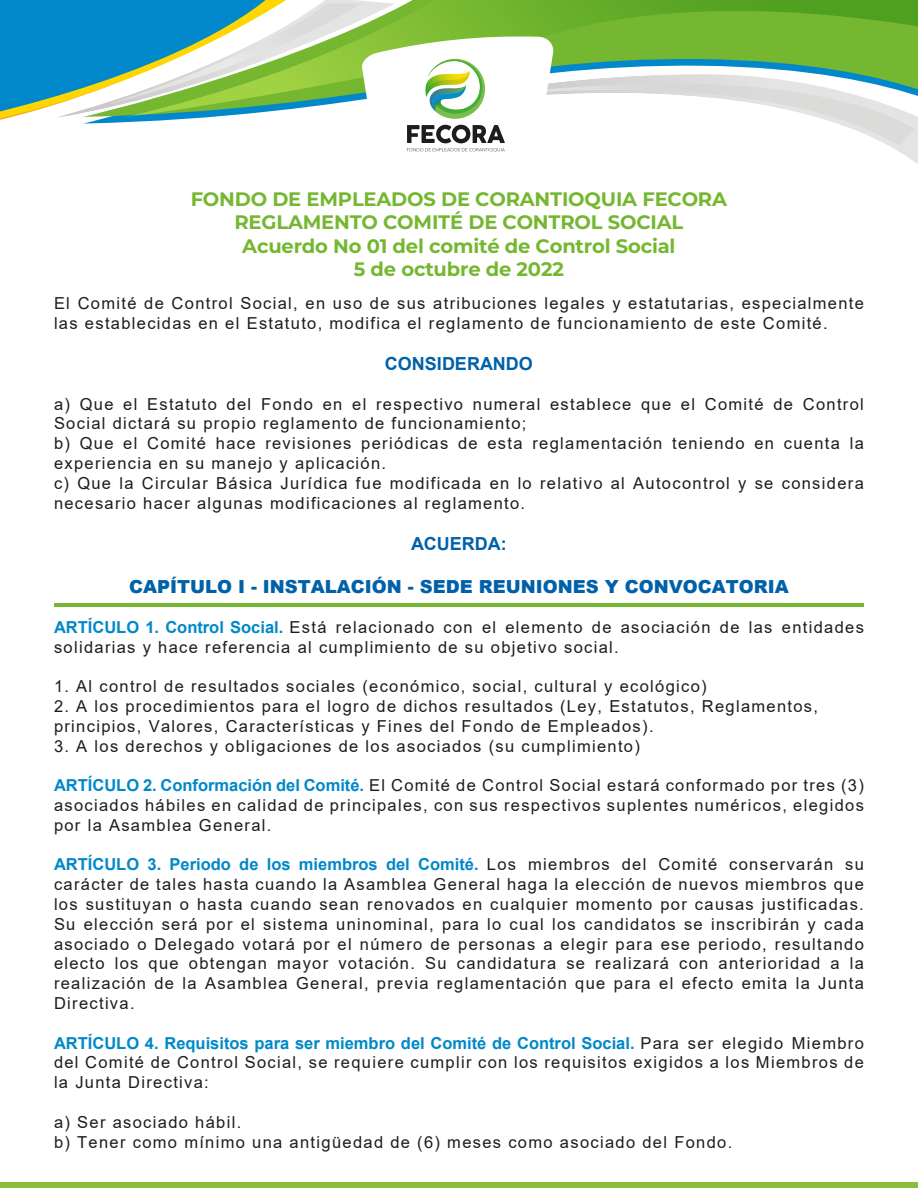
<style>
.page{position:relative;width:918px;height:1188px;background:#fff}
.page>*{position:absolute;margin:0;border:0;box-sizing:border-box;transform-origin:0 0}
.t1{font:700 19.5px/23.4px "Montserrat";letter-spacing:-.01em;color:#75b731;text-align:center}
.t2{font:900 18px "Arial";color:#0061a8}
.t3{font:700 18px "Arial";color:#0061a8}
.t4{font:16.5px/19.8px "Arial";letter-spacing:.08em;color:#1d1d1b}
.s1{font-weight:700;color:#0088c8}
</style>
<div class="page">
<svg style="left:0;top:0;width:915px;height:162px"></svg>
<div style="left:0;top:1182px;width:918px;height:6px;background:#88be3b"></div>
<hr style="left:54px;top:603px;width:810px;height:3px;background:#75b731">
<p class="t1" style="left:191px;top:187px;width:538px">FONDO DE EMPLEADOS DE CORANTIOQUIA FECORA REGLAMENTO COMITÉ DE CONTROL SOCIAL Acuerdo No 01 del comité de Control Social<br>5 de octubre de 2022</p>
<p class="t4" style="left:54px;top:293px;width:811px">El Comité de Control Social, en uso de sus atribuciones legales y estatutarias, especialmente las establecidas en el Estatuto, modifica el reglamento de funcionamiento de este Comité.</p>
<p class="t3" style="left:385px;top:351px;width:149px">CONSIDERANDO</p>
<p class="t4" style="left:54px;top:394px;width:811px">a) Que el Estatuto del Fondo en el respectivo numeral establece que el Comité de Control Social dictará su propio reglamento de funcionamiento;<br>b) Que el Comité hace revisiones periódicas de esta reglamentación teniendo en cuenta la experiencia en su manejo y aplicación.<br>c) Que la Circular Básica Jurídica fue modificada en lo relativo al Autocontrol y se considera necesario hacer algunas modificaciones al reglamento.</p>
<p class="t3" style="left:411px;top:531px;width:97px">ACUERDA:</p>
<p class="t2" style="left:129px;top:574px;width:661px">CAPÍTULO I - INSTALACIÓN - SEDE REUNIONES Y CONVOCATORIA</p>
<p class="t4" style="left:54px;top:617px;width:811px"><span class="s1">ARTÍCULO 1. Control Social.</span> Está relacionado con el elemento de asociación de las entidades solidarias y hace referencia al cumplimiento de su objetivo social.</p>
<p class="t4" style="left:54px;top:676px;width:654px">1. Al control de resultados sociales (económico, social, cultural y ecológico)</p>
<p class="t4" style="left:54px;top:696px;width:766px">2. A los procedimientos para el logro de dichos resultados (Ley, Estatutos, Reglamentos, principios, Valores, Características y Fines del Fondo de Empleados).</p>
<p class="t4" style="left:54px;top:736px;width:587px">3. A los derechos y obligaciones de los asociados (su cumplimiento)</p>
<p class="t4" style="left:54px;top:775px;width:811px;text-align:justify"><span class="s1">ARTÍCULO 2. Conformación del Comité.</span> El Comité de Control Social estará conformado por tres (3) asociados hábiles en calidad de principales, con sus respectivos suplentes numéricos, elegidos por la Asamblea General.</p>
<p class="t4" style="left:54px;top:855px;width:811px;text-align:justify"><span class="s1">ARTÍCULO 3. Periodo de los miembros del Comité.</span> Los miembros del Comité conservarán su carácter de tales hasta cuando la Asamblea General haga la elección de nuevos miembros que los sustituyan o hasta cuando sean renovados en cualquier momento por causas justificadas.<br>Su elección será por el sistema uninominal, para lo cual los candidatos se inscribirán y cada asociado o Delegado votará por el número de personas a elegir para ese periodo, resultando electo los que obtengan mayor votación. Su candidatura se realizará con anterioridad a la realización de la Asamblea General, previa reglamentación que para el efecto emita la Junta Directiva.</p>
<p class="t4" style="left:54px;top:1033px;width:811px;text-align:justify"><span class="s1">ARTÍCULO 4. Requisitos para ser miembro del Comité de Control Social.</span> Para ser elegido Miembro del Comité de Control Social, se requiere cumplir con los requisitos exigidos a los Miembros de la Junta Directiva:</p>
<p class="t4" style="left:54px;top:1112px;width:680px">a) Ser asociado hábil.<br>b) Tener como mínimo una antigüedad de (6) meses como asociado del Fondo.</p>
</div>
